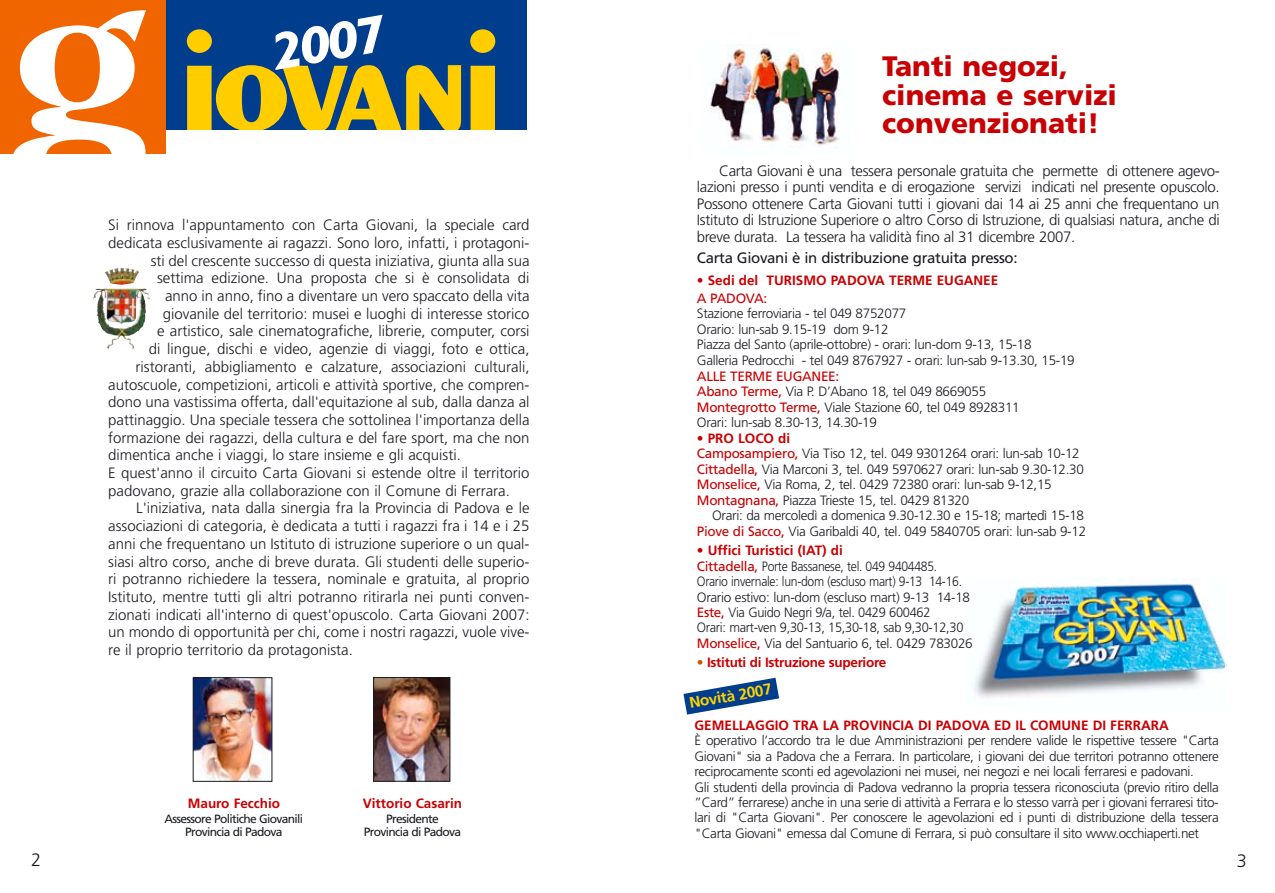
<style>
.page{position:relative;width:1275px;height:893px;background:#fff}
.page>*{position:absolute;margin:0;border:0;box-sizing:border-box;transform-origin:0 0}
.t1{font:italic 700 52.5px "Gill Sans";color:#fff;scale:1.19 1}
.t2{font:900 28.2px/28.2px "Frutiger";color:#c80003}
.t3{font:300 18px "Frutiger";color:#191b20}
.t4{font:700 15.3px "Frutiger";color:#ffd200}
.t5{font:300 15px/16.5px "Frutiger";color:#191b20;text-align:justify}
.t6{font:15px "Frutiger";letter-spacing:-.02em;color:#191b20}
.t7{font:300 13.5px/15.5px "Frutiger";letter-spacing:-.03em;color:#191b20}
.t8{font:300 13.5px/15.5px "Frutiger";letter-spacing:-.03em;color:#191b20;scale:.9 1}
.t9{font:700 13.5px/18px "Frutiger";color:#c80003}
.t10{font:700 13.5px "Frutiger";letter-spacing:-.02em;color:#c80003}
.t11{font:12px/13.5px "Frutiger";letter-spacing:-.055em;color:#191b20;text-align:center}
.s1{font-weight:300}
.s2{font-weight:400}
.s3{font-weight:400;color:#c80003}
.s4{color:#c80003}
.s5{font-weight:700;color:#c80003}
.s6{font-weight:300;color:#d45100}
</style>
<div class="page">
<img style="left:974px;top:578px;width:252px;height:120px">
<img style="left:710px;top:44px;width:130px;height:105px">
<div style="left:147px;top:0;width:379px;height:130px;background:#003d8c"></div>
<svg style="left:186px;top:29px;width:276px;height:101px"></svg>
<svg style="left:470px;top:29px;width:26px;height:101px"></svg>
<div style="left:0;top:0;width:166px;height:153px;background:#f06500"></div>
<svg style="left:13px;top:10px;width:133px;height:143px"></svg>
<img style="left:93px;top:267px;width:57px;height:83px">
<img style="left:195px;top:679px;width:75px;height:100px">
<div style="left:193px;top:677px;width:79px;height:104px;border:1px solid #191b20"></div>
<img style="left:375px;top:679px;width:73px;height:100px">
<div style="left:373px;top:677px;width:77px;height:104px;border:1px solid #191b20"></div>
<svg style="left:683px;top:677px;width:96px;height:37px"></svg>
<h1 class="t1" style="left:267px;top:35px;width:100px;rotate:-10deg">2007</h1>
<p class="t5" style="left:108px;top:218px;width:423px">Si rinnova l'appuntamento con Carta Giovani, la speciale card</p>
<p class="t5" style="left:108px;top:235px;width:423px">dedicata esclusivamente ai ragazzi. Sono loro, infatti, i protagoni-</p>
<p class="t5" style="left:151px;top:253px;width:380px">sti del crescente successo di questa iniziativa, giunta alla sua</p>
<p class="t5" style="left:157px;top:271px;width:374px">settima edizione. Una proposta che si è consolidata di</p>
<p class="t5" style="left:165px;top:288px;width:366px">anno in anno, fino a diventare un vero spaccato della vita</p>
<p class="t5" style="left:163px;top:306px;width:368px">giovanile del territorio: musei e luoghi di interesse storico</p>
<p class="t5" style="left:157px;top:324px;width:374px">e artistico, sale cinematografiche, librerie, computer, corsi</p>
<p class="t5" style="left:149px;top:342px;width:382px">di lingue, dischi e video, agenzie di viaggi, foto e ottica,</p>
<p class="t5" style="left:136px;top:359px;width:396px">ristoranti, abbigliamento e calzature, associazioni culturali,</p>
<p class="t5" style="left:108px;top:377px;width:423px">autoscuole, competizioni, articoli e attività sportive, che compren-</p>
<p class="t5" style="left:108px;top:395px;width:423px">dono una vastissima offerta, dall'equitazione al sub, dalla danza al</p>
<p class="t5" style="left:108px;top:412px;width:423px">pattinaggio. Una speciale tessera che sottolinea l'importanza della</p>
<p class="t5" style="left:108px;top:430px;width:423px">formazione dei ragazzi, della cultura e del fare sport, ma che non</p>
<p class="t5" style="left:108px;top:448px;width:354px">dimentica anche i viaggi, lo stare insieme e gli acquisti.</p>
<p class="t5" style="left:108px;top:465px;width:423px">E quest'anno il circuito Carta Giovani si estende oltre il territorio</p>
<p class="t5" style="left:108px;top:483px;width:403px">padovano, grazie alla collaborazione con il Comune di Ferrara.</p>
<p class="t5" style="left:136px;top:501px;width:395px">L'iniziativa, nata dalla sinergia fra la Provincia di Padova e le</p>
<p class="t5" style="left:108px;top:519px;width:423px">associazioni di categoria, è dedicata a tutti i ragazzi fra i 14 e i 25</p>
<p class="t5" style="left:108px;top:536px;width:423px">anni che frequentano un Istituto di istruzione superiore o un qual-</p>
<p class="t5" style="left:108px;top:554px;width:423px">siasi altro corso, anche di breve durata. Gli studenti delle superio-</p>
<p class="t5" style="left:108px;top:572px;width:423px">ri potranno richiedere la tessera, nominale e gratuita, al proprio</p>
<p class="t5" style="left:108px;top:589px;width:423px">Istituto, mentre tutti gli altri potranno ritirarla nei punti conven-</p>
<p class="t5" style="left:108px;top:607px;width:423px">zionati indicati all'interno di quest'opuscolo. Carta Giovani 2007:</p>
<p class="t5" style="left:108px;top:625px;width:423px">un mondo di opportunità per chi, come i nostri ragazzi, vuole vive-</p>
<p class="t5" style="left:108px;top:642px;width:246px">re il proprio territorio da protagonista.</p>
<p class="t9" style="left:188px;top:795px;width:94px">Mauro Fecchio</p>
<p class="t11" style="left:165px;top:812px;width:140px">Assessore Politiche Giovanili<br>Provincia di Padova</p>
<p class="t9" style="left:363px;top:795px;width:101px">Vittorio Casarin</p>
<p class="t11" style="left:364px;top:812px;width:99px">Presidente<br>Provincia di Padova</p>
<h2 class="t2" style="left:882px;top:55px;width:236px">Tanti negozi, cinema e servizi convenzionati!</h2>
<p class="t5" style="left:697px;top:163px;width:524px;text-indent:22px">Carta Giovani è una tessera personale gratuita che permette di ottenere agevo&shy;lazioni presso i punti vendita e di erogazione servizi indicati nel presente opuscolo.<br>Possono ottenere Carta Giovani tutti i giovani dai 14 ai 25 anni che frequentano un Istituto di Istruzione Superiore o altro Corso di Istruzione, di qualsiasi natura, anche di breve durata. La tessera ha validità fino al 31 dicembre 2007.</p>
<p class="t6" style="left:697px;top:251px;width:322px">Carta Giovani è in distribuzione gratuita presso:</p>
<p class="t9" style="left:697px;top:272px;width:303px"><span class="s1">•</span> Sedi del TURISMO PADOVA TERME EUGANEE<br><span class="s2">A PADOVA:</span></p>
<p class="t7" style="left:697px;top:307px;width:379px">Stazione ferroviaria - tel 049 8752077<br>Orario: lun-sab 9.15-19 dom 9-12<br>Piazza del Santo (aprile-ottobre) - orari: lun-dom 9-13, 15-18<br>Galleria Pedrocchi - tel 049 8767927 - orari: lun-sab 9-13.30, 15-19</p>
<p class="t7" style="left:697px;top:369px;width:324px"><span class="s3">ALLE TERME EUGANEE:<br>Abano Terme,</span> Via P. D’Abano 18, tel 049 8669055<br><span class="s3">Montegrotto Terme,</span> Viale Stazione 60, tel 049 8928311<br>Orari: lun-sab 8.30-13, 14.30-19</p>
<p class="t7" style="left:697px;top:431px;width:389px"><span class="s4">•</span> <span class="s5">PRO LOCO di<br></span><span class="s3">Camposampiero,</span> Via Tiso 12, tel. 049 9301264 orari: lun-sab 10-12<br><span class="s3">Cittadella,</span> Via Marconi 3, tel. 049 5970627 orari: lun-sab 9.30-12.30<br><span class="s3">Monselice,</span> Via Roma, 2, tel. 0429 72380 orari: lun-sab 9-12,15<br><span class="s3">Montagnana,</span> Piazza Trieste 15, tel. 0429 81320</p>
<p class="t7" style="left:697px;top:509px;width:391px;text-align:right">Orari: da mercoledì a domenica 9.30-12.30 e 15-18; martedì 15-18<br><span class="s3">Piove di Sacco,</span> Via Garibaldi 40, tel. 049 5840705 orari: lun-sab 9-12</p>
<p class="t8" style="left:697px;top:543px;width:308px"><span class="s4">•</span> <span class="s5">Uffici Turistici (IAT) di<br></span><span class="s3">Cittadella,</span> Porte Bassanese, tel. 049 9404485.<br>Orario invernale: lun-dom (escluso mart) 9-13 14-16.<br>Orario estivo: lun-dom (escluso mart) 9-13 14-18<br><span class="s3">Este,</span> Via Guido Negri 9/a, tel. 0429 600462<br>Orari: mart-ven 9,30-13, 15,30-18, sab 9,30-12,30<br><span class="s3">Monselice,</span> Via del Santuario 6, tel. 0429 783026</p>
<p class="t10" style="left:697px;top:657px;width:191px"><span class="s6">•</span> Istituti di Istruzione superiore</p>
<p class="t4" style="left:688px;top:697px;width:85px;rotate:-10deg">Novità 2007</p>
<p class="t9" style="left:695px;top:717px;width:476px">GEMELLAGGIO TRA LA PROVINCIA DI PADOVA ED IL COMUNE DI FERRARA</p>
<p class="t7" style="left:695px;top:733px;width:526px">È operativo l’accordo tra le due Amministrazioni per rendere valide le rispettive tessere "Carta Giovani" sia a Padova che a Ferrara. In particolare, i giovani dei due territori potranno ottenere reciprocamente sconti ed agevolazioni nei musei, nei negozi e nei locali ferraresi e padovani.<br>Gli studenti della provincia di Padova vedranno la propria tessera riconosciuta (previo ritiro della ”Card” ferrarese) anche in una serie di attività a Ferrara e lo stesso varrà per i giovani ferraresi tito&shy;lari di "Carta Giovani". Per conoscere le agevolazioni ed i punti di distribuzione della tessera "Carta Giovani" emessa dal Comune di Ferrara, si può consultare il sito www.occhiaperti.net</p>
<p class="t3" style="left:31px;top:852px;width:12px">2</p>
<p class="t3" style="left:1237px;top:853px;width:12px">3</p>
</div>
